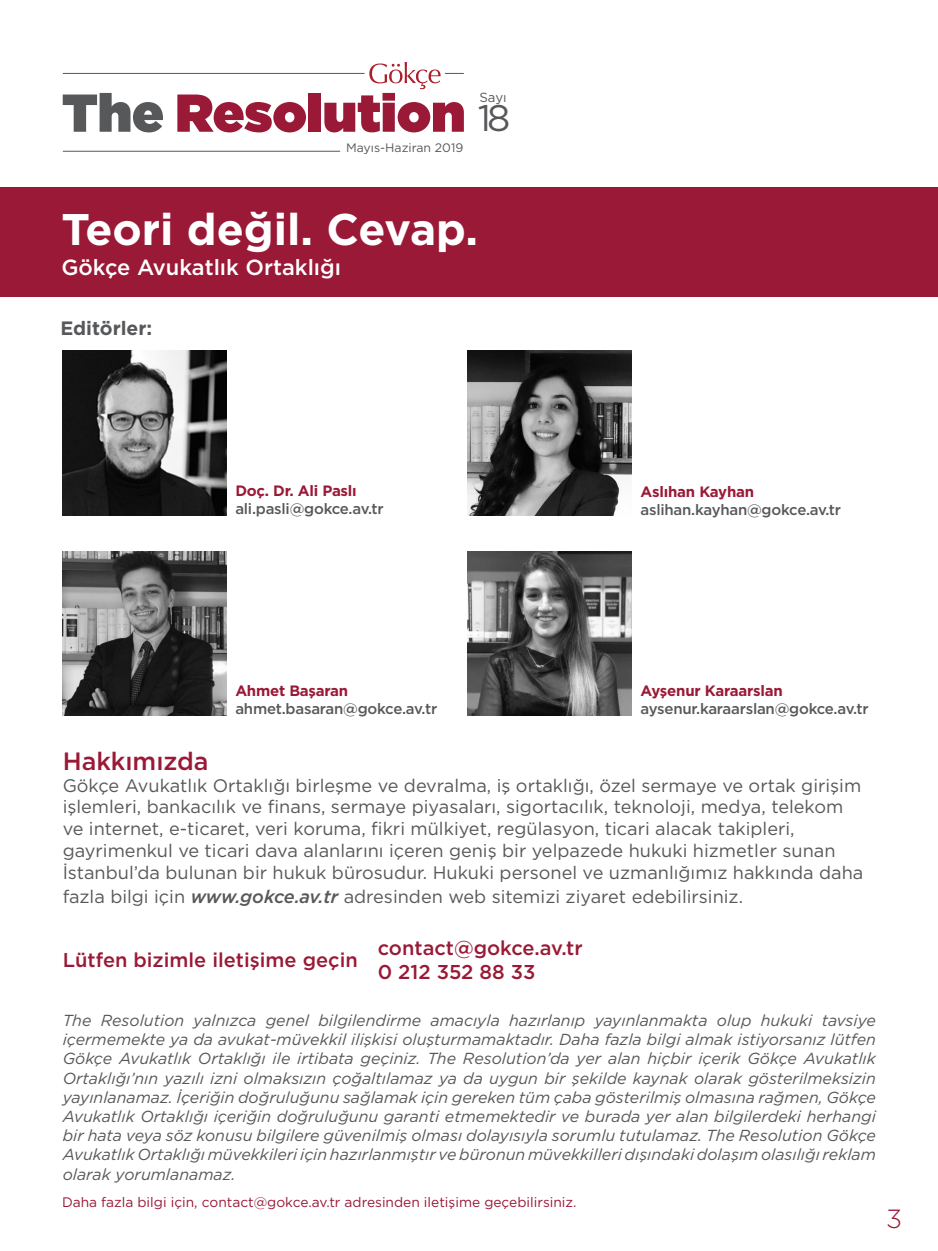
<style>
.page{position:relative;width:938px;height:1251px;background:#fff}
.page>*{position:absolute;margin:0;border:0;box-sizing:border-box;transform-origin:0 0}
.t1{font:900 53.12px "Gotham";color:#9a1936}
.t2{font:700 44.19px "Gotham";color:#fff}
.t3{font:36.94px "Gotham";color:#57585a}
.t4{font:300 26.25px "Gotham";color:#9a1936}
.t5{font:500 25px "Gotham";color:#9a1936}
.t6{font:500 21.88px "Gotham";color:#fff}
.t7{font:500 20px "Gotham";color:#9a1936}
.t8{font:700 19.31px "Gotham";color:#57585a}
.t9{font:18.12px "Gotham";color:#57585a}
.t10{font:italic 15.94px/19.2px "Gotham";color:#57585a;text-align:justify}
.t11{font:500 15px "Gotham";letter-spacing:-.015em;color:#57585a}
.t12{font:700 15px "Gotham";letter-spacing:-.015em;color:#9a1936}
.t13{font:13.75px "Gotham";color:#9a1936}
.t14{font:13.25px "Gotham";color:#57585a}
.t15{font:12.31px "Gotham";color:#57585a}
.s1{color:#57585a}
.s2{font-weight:500;font-style:italic}
</style>
<div class="page">
<hr style="left:63px;top:73px;width:301px;height:1px;background:#57585a">
<hr style="left:63px;top:151px;width:277px;height:1px;background:#57585a">
<svg style="left:369px;top:62px;width:95px;height:27px"></svg>
<div style="left:0;top:187px;width:938px;height:110px;background:#9a1936"></div>
<img style="left:62px;top:350px;width:164px;height:165px">
<img style="left:62px;top:551px;width:164px;height:164px">
<img style="left:467px;top:350px;width:164px;height:165px">
<img style="left:467px;top:551px;width:164px;height:164px">
<h1 class="t1" style="left:62px;top:75px;width:405px"><span class="s1">The</span> Resolution</h1>
<p class="t15" style="left:346px;top:140px;width:119px">Mayıs-Haziran 2019</p>
<p class="t14" style="left:479px;top:89px;width:29px">Sayı</p>
<h3 class="t3" style="left:477px;top:94px;width:34px">18</h3>
<p class="t2" style="left:61px;top:200px;width:418px">Teori değil. Cevap.</p>
<p class="t6" style="left:61px;top:253px;width:281px">Gökçe Avukatlık Ortaklığı</p>
<p class="t8" style="left:60px;top:315px;width:93px">Editörler:</p>
<p class="t12" style="left:235px;top:480px;width:123px">Doç. Dr. Ali Paslı</p>
<p class="t11" style="left:235px;top:498px;width:150px">ali.pasli@gokce.av.tr</p>
<p class="t12" style="left:640px;top:481px;width:115px">Aslıhan Kayhan</p>
<p class="t11" style="left:640px;top:499px;width:202px">aslihan.kayhan@gokce.av.tr</p>
<p class="t12" style="left:235px;top:681px;width:114px">Ahmet Başaran</p>
<p class="t11" style="left:235px;top:699px;width:203px">ahmet.basaran@gokce.av.tr</p>
<p class="t12" style="left:640px;top:681px;width:144px">Ayşenur Karaarslan</p>
<p class="t11" style="left:640px;top:699px;width:230px">aysenur.karaarslan@gokce.av.tr</p>
<p class="t5" style="left:63px;top:744px;width:147px">Hakkımızda</p>
<p class="t9" style="left:63px;top:773px;width:800px">Gökçe Avukatlık Ortaklığı birleşme ve devralma, iş ortaklığı, özel sermaye ve ortak girişim</p>
<p class="t9" style="left:63px;top:795px;width:782px">işlemleri, bankacılık ve finans, sermaye piyasaları, sigortacılık, teknoloji, medya, telekom</p>
<p class="t9" style="left:63px;top:816px;width:733px">ve internet, e-ticaret, veri koruma, fikri mülkiyet, regülasyon, ticari alacak takipleri,</p>
<p class="t9" style="left:63px;top:838px;width:774px">gayrimenkul ve ticari dava alanlarını içeren geniş bir yelpazede hukuki hizmetler sunan</p>
<p class="t9" style="left:63px;top:860px;width:802px">İstanbul’da bulunan bir hukuk bürosudur. Hukuki personel ve uzmanlığımız hakkında daha</p>
<p class="t9" style="left:63px;top:884px;width:682px">fazla bilgi için <span class="s2">www.gokce.av.tr</span> adresinden web sitemizi ziyaret edebilirsiniz.</p>
<p class="t7" style="left:378px;top:934px;width:206px">contact@gokce.av.tr</p>
<p class="t7" style="left:378px;top:958px;width:159px">0 212 352 88 33</p>
<p class="t10" style="left:63px;top:1010px;width:814px">The Resolution yalnızca genel bilgilendirme amacıyla hazırlanıp yayınlanmakta olup hukuki tavsiye içermemekte ya da avukat-müvekkil ilişkisi oluşturmamaktadır. Daha fazla bilgi almak istiyorsanız lütfen Gökçe Avukatlık Ortaklığı ile irtibata geçiniz. The Resolution’da yer alan hiçbir içerik Gökçe Avukatlık Ortaklığı’nın yazılı izni olmaksızın çoğaltılamaz ya da uygun bir şekilde kaynak olarak gösterilmeksizin yayınlanamaz. İçeriğin doğruluğunu sağlamak için gereken tüm çaba gösterilmiş olmasına rağmen, Gökçe Avukatlık Ortaklığı içeriğin doğruluğunu garanti etmemektedir ve burada yer alan bilgilerdeki herhangi bir hata veya söz konusu bilgilere güvenilmiş olması dolayısıyla sorumlu tutulamaz. The Resolution Gökçe Avukatlık Ortaklığı müvekkileri için hazırlanmıştır ve büronun müvekkilleri dışındaki dolaşım olasılığı reklam olarak yorumlanamaz.</p>
<p class="t7" style="left:63px;top:946px;width:296px">Lütfen bizimle iletişime geçin</p>
<p class="t13" style="left:62px;top:1192px;width:516px">Daha fazla bilgi için, contact@gokce.av.tr adresinden iletişime geçebilirsiniz.</p>
<h3 class="t4" style="left:886px;top:1201px;width:18px">3</h3>
</div>
